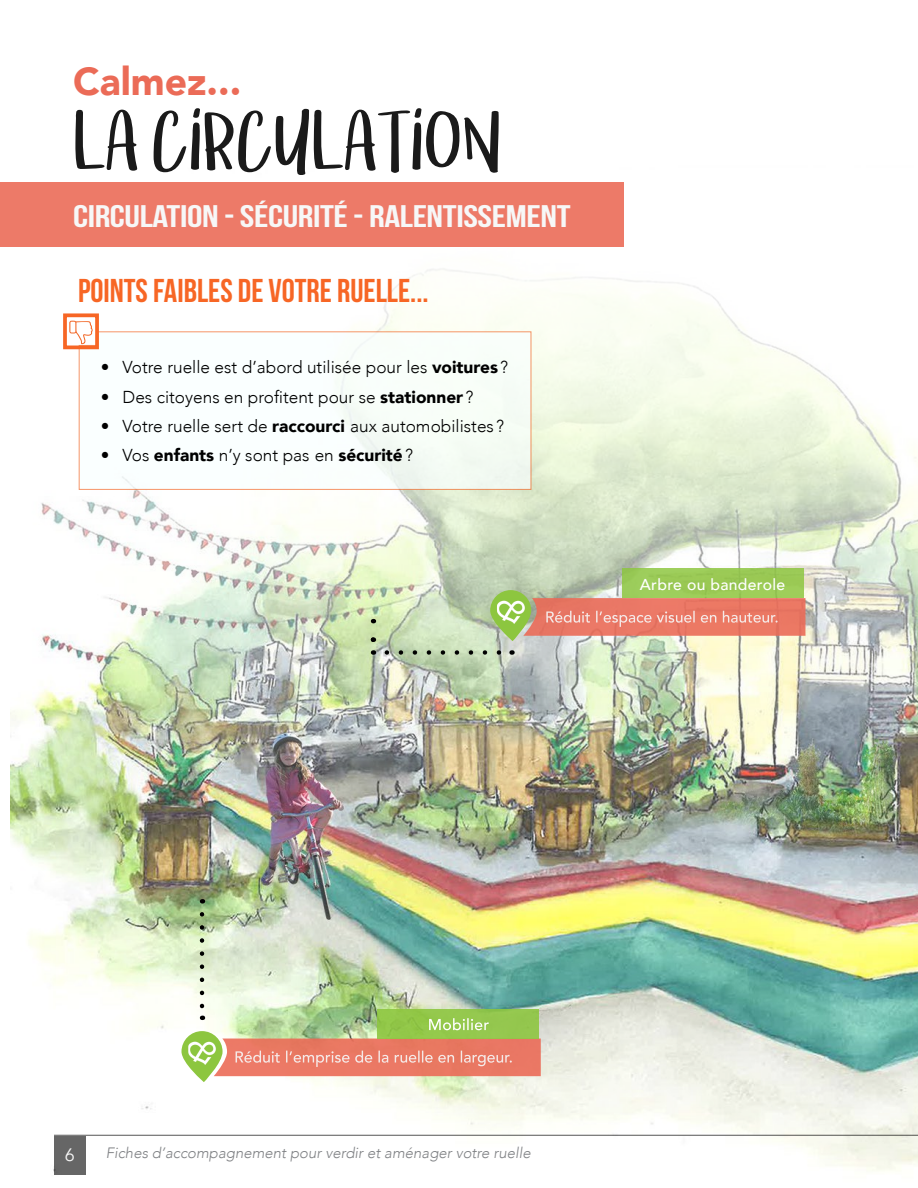
<style>
.page{position:relative;width:918px;height:1188px;background:#fff}
.page>*{position:absolute;margin:0;border:0;box-sizing:border-box;transform-origin:0 0}
.t1{font:78px "Om Telolet Om";color:#000}
.t2{font:900 39px "Avenir";color:#eb6b57}
.t3{font:33px "Bebas Neue";color:#f76625}
.t4{font:31.2px "Bebas Neue";letter-spacing:-.01em;color:#f7f7f7;scale:1.25 1}
.t5{font:18px "Avenir";color:#f7f7f7}
.t6{font:300 17.25px "Avenir";color:#000}
.t7{font:500 15.75px "Avenir";letter-spacing:.02em;color:#fff}
.t8{font:italic 300 15px "Avenir";color:#808285}
.s1{font-weight:900}
</style>
<div class="page">
<img style="left:11px;top:796px;width:907px;height:376px">
<hr style="left:54px;top:1135px;width:864px;height:1px;background:#000">
<div style="left:54px;top:1136px;width:32px;height:39px;background:#666"></div>
<img style="left:10px;top:268px;width:908px;height:528px">
<svg style="left:200px;top:914px;width:4px;height:106px"></svg>
<svg style="left:371px;top:630px;width:4px;height:12px"></svg>
<svg style="left:181px;top:1031px;width:42px;height:51px"></svg>
<img style="left:188px;top:1039px;width:26px;height:29px">
<svg style="left:214px;top:1039px;width:327px;height:37px;background:#e9836e"></svg>
<svg style="left:387px;top:650px;width:118px;height:5px"></svg>
<svg style="left:490px;top:590px;width:41px;height:51px"></svg>
<img style="left:497px;top:598px;width:26px;height:29px">
<svg style="left:523px;top:598px;width:283px;height:38px;background:#e7816e"></svg>
<div style="left:622px;top:569px;width:182px;height:29px;background:#9bca56"></div>
<div style="left:378px;top:1009px;width:161px;height:30px;background:#94c84d"></div>
<svg style="left:429px;top:1018px;width:60px;height:12px"></svg>
<svg style="left:79px;top:331px;width:453px;height:159px"></svg>
<div style="left:63px;top:313px;width:36px;height:36px;border:4px solid #f76625"></div>
<svg style="left:69px;top:321px;width:24px;height:23px"></svg>
<div style="left:0;top:182px;width:624px;height:65px;background:#ed7a68"></div>
<h2 class="t2" style="left:73px;top:48px;width:170px">Calmez...</h2>
<h1 class="t1" style="left:73px;top:98px;width:429px">LA CIRCULATION</h1>
<h3 class="t4" style="left:73px;top:199px;width:400px">CIRCULATION - SÉCURITÉ - RALENTISSEMENT</h3>
<h3 class="t3" style="left:78px;top:272px;width:352px">POINTS FAIBLES DE VOTRE RUELLE...</h3>
<p class="t6" style="left:101px;top:357px;width:409px">• Votre ruelle est d’abord utilisée pour les <span class="s1">voitures</span> ?</p>
<p class="t6" style="left:101px;top:386px;width:374px">• Des citoyens en profitent pour se <span class="s1">stationner</span> ?</p>
<p class="t6" style="left:101px;top:416px;width:405px">• Votre ruelle sert de <span class="s1">raccourci</span> aux automobilistes ?</p>
<p class="t6" style="left:101px;top:445px;width:314px">• Vos <span class="s1">enfants</span> n’y sont pas en <span class="s1">sécurité</span>?</p>
<p class="t7" style="left:640px;top:570px;width:147px">Arbre ou banderole</p>
<p class="t5" style="left:65px;top:1144px;width:12px">6</p>
<p class="t8" style="left:106px;top:1144px;width:426px">Fiches d’accompagnement pour verdir et aménager votre ruelle</p>
</div>
